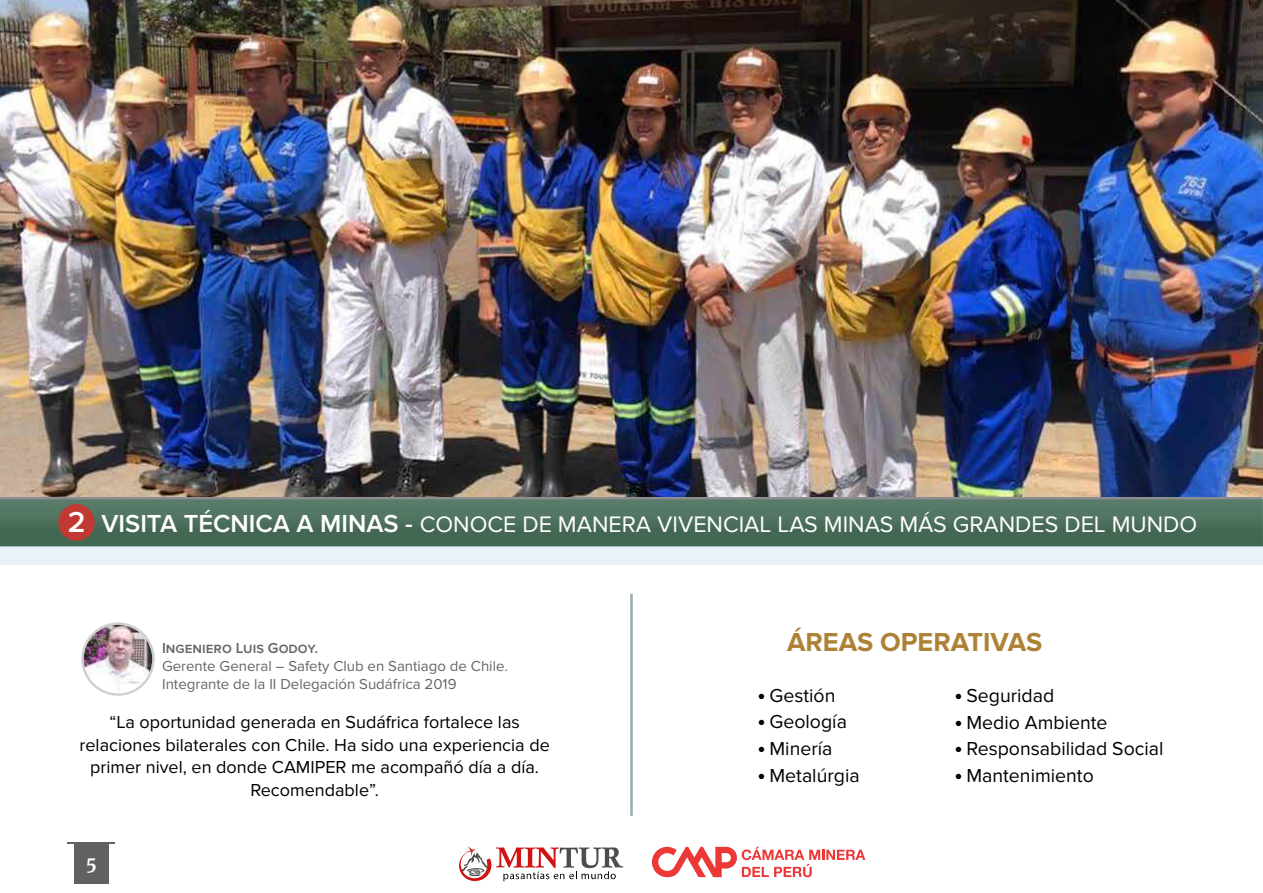
<style>
.page{position:relative;width:1263px;height:893px;background:#fff}
.page>*{position:absolute;margin:0;border:0;box-sizing:border-box;transform-origin:0 0}
.t1{font:700 27px "Proxima Nova";color:#ad8236}
.t2{font:23.25px "Proxima Nova";color:#fff}
.t3{font:19.5px "Proxima Nova";color:#000}
.t4{font:18px/22.5px "Proxima Nova";color:#000;text-align:center}
.t5{font:700 18px "Merriweather";color:#fff}
.t6{font:15px/18px "Proxima Nova";color:#646668}
.t7{font:600 15px "Proxima Nova";color:#646668}
.s1{font-weight:600;font-size:29.85px}
.s2{font-weight:600;font-size:25.5px}
</style>
<div class="page">
<div style="left:74px;top:842px;width:34px;height:42px;background:#616161"></div>
<hr style="left:68px;top:842px;width:47px;height:1px;background:#616161">
<svg style="left:652px;top:847px;width:213px;height:30px"></svg>
<svg style="left:459px;top:847px;width:164px;height:34px"></svg>
<svg style="left:0;top:496px;width:1263px;height:3px"></svg>
<div style="left:0;top:546px;width:1263px;height:19px;background:#e9f1f9"></div>
<svg style="left:81px;top:622px;width:74px;height:74px"></svg>
<img style="left:84px;top:625px;width:68px;height:68px;border-radius:34px">
<img style="left:101px;top:628px;width:40px;height:6px">
<svg style="left:0;top:499px;width:1263px;height:48px"></svg>
<div style="left:58px;top:504px;width:37px;height:37px;background:#c23833;border-radius:50%"></div>
<hr style="left:630px;top:594px;width:3px;height:222px;background:#9cacb2">
<img style="left:0;top:1px;width:1263px;height:495px">
<p class="t2" style="left:68px;top:511px;width:1131px"><span class="s1">2</span> <span class="s2">VISITA TÉCNICA A MINAS -</span> CONOCE DE MANERA VIVENCIAL LAS MINAS MÁS GRANDES DEL MUNDO</p>
<p class="t7" style="left:162px;top:640px;width:158px">Ingeniero Luis Godoy.</p>
<p class="t6" style="left:162px;top:657px;width:347px">Gerente General – Safety Club en Santiago de Chile.<br>Integrante de la II Delegación Sudáfrica 2019</p>
<p class="t4" style="left:80px;top:711px;width:472px">“La oportunidad generada en Sudáfrica fortalece las relaciones bilaterales con Chile. Ha sido una experiencia de primer nivel, en donde CAMIPER me acompañó día a día.<br>Recomendable”.</p>
<p class="t5" style="left:86px;top:850px;width:13px">5</p>
<h1 class="t1" style="left:787px;top:626px;width:257px">ÁREAS OPERATIVAS</h1>
<p class="t3" style="left:759px;top:684px;width:78px"><sup>●</sup> Gestión</p>
<p class="t3" style="left:759px;top:711px;width:90px"><sup>●</sup> Geología</p>
<p class="t3" style="left:759px;top:737px;width:75px"><sup>●</sup> Minería</p>
<p class="t3" style="left:759px;top:764px;width:103px"><sup>●</sup> Metalúrgia</p>
<p class="t3" style="left:955px;top:684px;width:100px"><sup>●</sup> Seguridad</p>
<p class="t3" style="left:955px;top:711px;width:154px"><sup>●</sup> Medio Ambiente</p>
<p class="t3" style="left:955px;top:738px;width:210px"><sup>●</sup> Responsabilidad Social</p>
<p class="t3" style="left:955px;top:764px;width:140px"><sup>●</sup> Mantenimiento</p>
</div>
